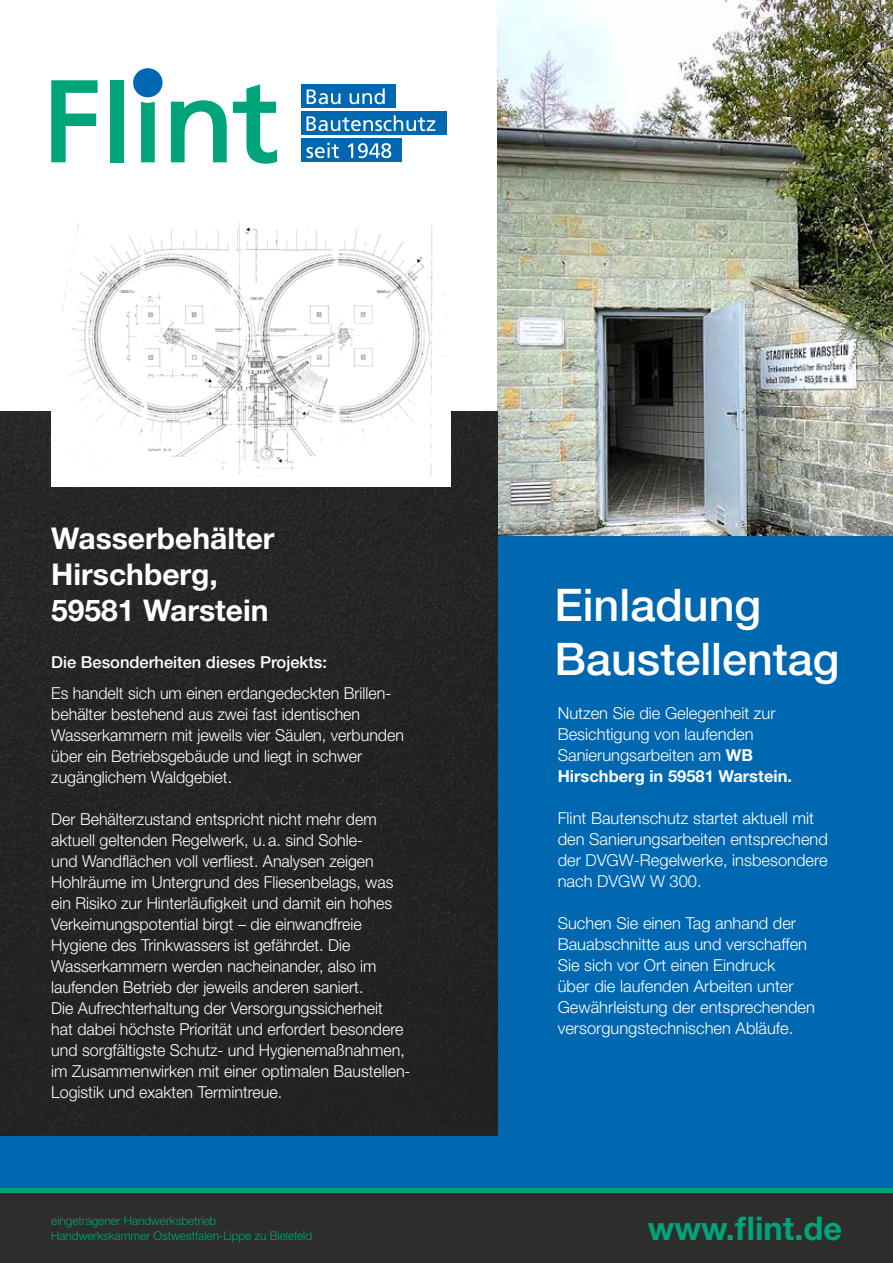
<style>
.page{position:relative;width:893px;height:1263px;background:#fff}
.page>*{position:absolute;margin:0;border:0;box-sizing:border-box;transform-origin:0 0}
.t1{font:500 45px/54px "Helvetica Neue LT Std";color:#fff}
.t2{font:700 32.7px "Helvetica Neue LT Std";color:#00a47a}
.t3{font:700 30px/36px "Helvetica Neue LT Std";color:#fff}
.t4{font:300 16.5px/21px "Helvetica Neue LT Std";color:#fff}
.t5{font:500 16.5px "Helvetica Neue LT Std";color:#fff}
.t6{font:300 12px/14.4px "Helvetica Neue LT Std";color:#00a47a}
.s1{font-weight:700}
</style>
<div class="page">
<div style="left:0;top:535px;width:893px;height:728px;background:#0067b1"></div>
<div style="left:0;top:1188px;width:893px;height:73px;background:#00a47a"></div>
<div style="left:0;top:1193px;width:893px;height:70px;background:#2d2d2c"></div>
<img style="left:498px;top:0;width:395px;height:536px">
<div style="left:0;top:411px;width:498px;height:724px;background:#242424"></div>
<svg style="left:171px;top:100px;width:56px;height:62px"></svg>
<svg style="left:233px;top:84px;width:44px;height:80px"></svg>
<svg style="left:141px;top:102px;width:14px;height:60px"></svg>
<svg style="left:51px;top:80px;width:47px;height:82px"></svg>
<div style="left:110px;top:80px;width:13px;height:82px;background:#00a47a"></div>
<div style="left:133px;top:68px;width:30px;height:29px;background:#0067b1;border-radius:50%"></div>
<div style="left:301px;top:85px;width:95px;height:23px;background:#0067b1"></div>
<svg style="left:307px;top:89px;width:33px;height:15px"></svg>
<svg style="left:350px;top:88px;width:35px;height:16px"></svg>
<div style="left:301px;top:112px;width:146px;height:23px;background:#0067b1"></div>
<div style="left:301px;top:138px;width:101px;height:24px;background:#0067b1"></div>
<svg style="left:306px;top:115px;width:129px;height:16px"></svg>
<svg style="left:348px;top:143px;width:43px;height:15px"></svg>
<svg style="left:307px;top:143px;width:32px;height:15px"></svg>
<div style="left:51px;top:213px;width:400px;height:274px;background:#fff"></div>
<img style="left:63px;top:223px;width:384px;height:252px">
<h3 class="t3" style="left:51px;top:519px;width:225px">Wasserbehälter<br>Hirschberg,<br>59581 Warstein</h3>
<p class="t5" style="left:51px;top:652px;width:277px">Die Besonderheiten dieses Projekts:</p>
<p class="t4" style="left:51px;top:682px;width:354px">Es handelt sich um einen erdangedeckten Brillen&shy;behälter bestehend aus zwei fast identischen Wasserkammern mit jeweils vier Säulen, verbunden über ein Betriebsgebäude und liegt in schwer zugänglichem Waldgebiet.</p>
<p class="t4" style="left:51px;top:808px;width:361px">Der Behälterzustand entspricht nicht mehr dem aktuell geltenden Regelwerk, u.a. sind Sohle-<br>und Wandflächen voll verfliest. Analysen zeigen Hohlräume im Untergrund des Fliesenbelags, was ein Risiko zur Hinterläufigkeit und damit ein hohes Verkeimungspotential birgt – die einwandfreie Hygiene des Trinkwassers ist gefährdet. Die Wasserkammern werden nacheinander, also im laufenden Betrieb der jeweils anderen saniert.<br>Die Aufrechterhaltung der Versorgungssicherheit<br>hat dabei höchste Priorität und erfordert besondere und sorgfältigste Schutz- und Hygienemaßnahmen, im Zusammenwirken mit einer optimalen Baustellen-Logistik und exakten Termintreue.</p>
<p class="t6" style="left:51px;top:1213px;width:262px">eingetragener Handwerksbetrieb<br>Handwerkskammer Ostwestfalen-Lippe zu Bielefeld</p>
<h1 class="t1" style="left:554px;top:577px;width:287px">Einladung<br>Baustellentag</h1>
<p class="t4" style="left:558px;top:702px;width:236px">Nutzen Sie die Gelegenheit zur<br>Besichtigung von laufenden<br>Sanierungsarbeiten am <span class="s1">WB<br>Hirschberg in 59581 Warstein.</span></p>
<p class="t4" style="left:558px;top:807px;width:272px">Flint Bautenschutz startet aktuell mit den Sanierungsarbeiten entsprechend der DVGW-Regelwerke, insbesondere nach DVGW W 300.</p>
<p class="t4" style="left:558px;top:912px;width:259px">Suchen Sie einen Tag anhand der Bauabschnitte aus und verschaffen Sie sich vor Ort einen Eindruck<br>über die laufenden Arbeiten unter Gewährleistung der entsprechenden versorgungstechnischen Abläufe.</p>
<h2 class="t2" style="left:648px;top:1208px;width:196px">www.flint.de</h2>
</div>
